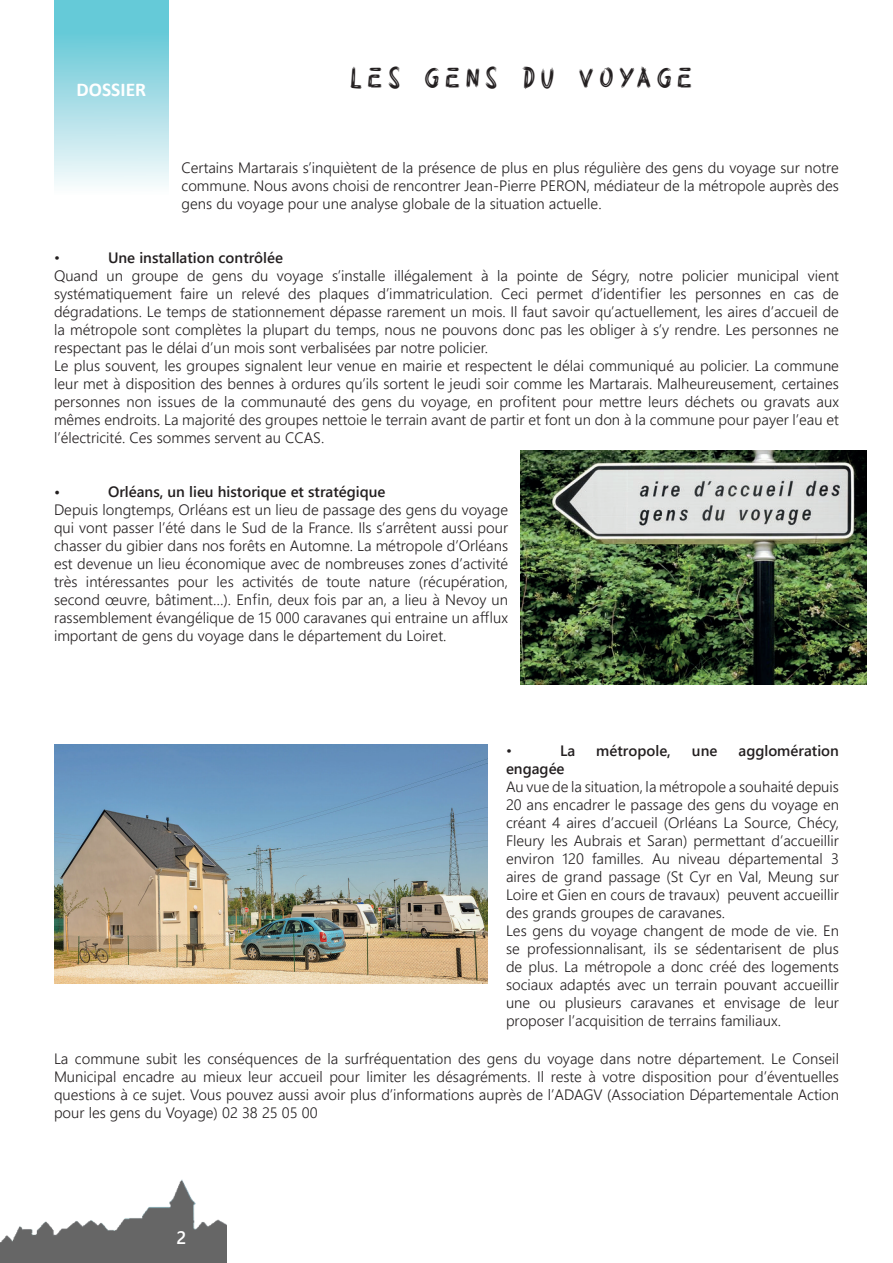
<style>
.page{position:relative;width:893px;height:1263px;background:#fff}
.page>*{position:absolute;margin:0;border:0;box-sizing:border-box;transform-origin:0 0}
.t1{font:30px "HALLOQUEEN";letter-spacing:.2em;color:#231f20}
.t2{font:700 19.5px "Calibri";color:#fff}
.t3{font:600 18px "Yu Gothic UI";color:#fff}
.t4{font:300 15px/18px "Yu Gothic UI";color:#231f20;text-align:justify}
.t5{font:700 15px "Yu Gothic UI";color:#231f20}
</style>
<div class="page">
<img style="left:0;top:1179px;width:227px;height:84px">
<img style="left:521px;top:450px;width:346px;height:234px">
<img style="left:54px;top:744px;width:434px;height:240px">
<svg style="left:54px;top:0;width:115px;height:186px"></svg>
<h2 class="t2" style="left:77px;top:76px;width:71px">DOSSIER</h2>
<h1 class="t1" style="left:350px;top:54px;width:343px">LES GENS DU VOYAGE</h1>
<p class="t4" style="left:182px;top:157px;width:659px">Certains Martarais s’inquiètent de la présence de plus en plus régulière des gens du voyage sur notre commune. Nous avons choisi de rencontrer Jean-Pierre PERON, médiateur de la métropole auprès des gens du voyage pour une analyse globale de la situation actuelle.</p>
<p class="t4" style="left:54px;top:247px;width:8px">•</p>
<p class="t5" style="left:108px;top:249px;width:177px">Une installation contrôlée</p>
<p class="t4" style="left:54px;top:265px;width:786px;text-align:left">Quand un groupe de gens du voyage s’installe illégalement à la pointe de Ségry, notre policier municipal vient systématiquement faire un relevé des plaques d’immatriculation. Ceci permet d’identifier les personnes en cas de dégradations. Le temps de stationnement dépasse rarement un mois. Il faut savoir qu’actuellement, les aires d’accueil de la métropole sont complètes la plupart du temps, nous ne pouvons donc pas les obliger à s’y rendre. Les personnes ne respectant pas le délai d’un mois sont verbalisées par notre policier.<br>Le plus souvent, les groupes signalent leur venue en mairie et respectent le délai communiqué au policier. La commune leur met à disposition des bennes à ordures qu’ils sortent le jeudi soir comme les Martarais. Malheureusement, certaines personnes non issues de la communauté des gens du voyage, en profitent pour mettre leurs déchets ou gravats aux mêmes endroits. La majorité des groupes nettoie le terrain avant de partir et font un don à la commune pour payer l’eau et l’électricité. Ces sommes servent au CCAS.</p>
<p class="t5" style="left:54px;top:483px;width:8px">•</p>
<p class="t5" style="left:108px;top:483px;width:279px">Orléans, un lieu historique et stratégique</p>
<p class="t4" style="left:54px;top:499px;width:456px">Depuis longtemps, Orléans est un lieu de passage des gens du voyage qui vont passer l’été dans le Sud de la France. Ils s’arrêtent aussi pour chasser du gibier dans nos forêts en Automne. La métropole d’Orléans est devenue un lieu économique avec de nombreuses zones d’activité très intéressantes pour les activités de toute nature (récupération, second œuvre, bâtiment…). Enfin, deux fois par an, a lieu à Nevoy un rassemblement évangélique de 15 000 caravanes qui entraine un afflux important de gens du voyage dans le département du Loiret.</p>
<p class="t4" style="left:506px;top:739px;width:8px">•</p>
<p class="t5" style="left:560px;top:742px;width:17px">La</p>
<p class="t5" style="left:596px;top:742px;width:76px">métropole,</p>
<p class="t5" style="left:692px;top:742px;width:27px">une</p>
<p class="t5" style="left:738px;top:742px;width:102px">agglomération</p>
<p class="t5" style="left:506px;top:760px;width:60px">engagée</p>
<p class="t4" style="left:506px;top:775px;width:334px;text-align:left">Au vue de la situation, la métropole a souhaité depuis 20 ans encadrer le passage des gens du voyage en créant 4 aires d’accueil (Orléans La Source, Chécy, Fleury les Aubrais et Saran) permettant d’accueillir environ 120 familles. Au niveau départemental 3 aires de grand passage (St Cyr en Val, Meung sur Loire et Gien en cours de travaux) peuvent accueillir des grands groupes de caravanes.<br>Les gens du voyage changent de mode de vie. En se professionnalisant, ils se sédentarisent de plus de plus. La métropole a donc créé des logements sociaux adaptés avec un terrain pouvant accueillir une ou plusieurs caravanes et envisage de leur proposer l’acquisition de terrains familiaux.</p>
<p class="t4" style="left:54px;top:1047px;width:786px">La commune subit les conséquences de la surfréquentation des gens du voyage dans notre département. Le Conseil Municipal encadre au mieux leur accueil pour limiter les désagréments. Il reste à votre disposition pour d’éventuelles questions à ce sujet. Vous pouvez aussi avoir plus d’informations auprès de l’ADAGV (Association Départementale Action pour les gens du Voyage) 02 38 25 05 00</p>
<p class="t3" style="left:176px;top:1227px;width:11px">2</p>
</div>
